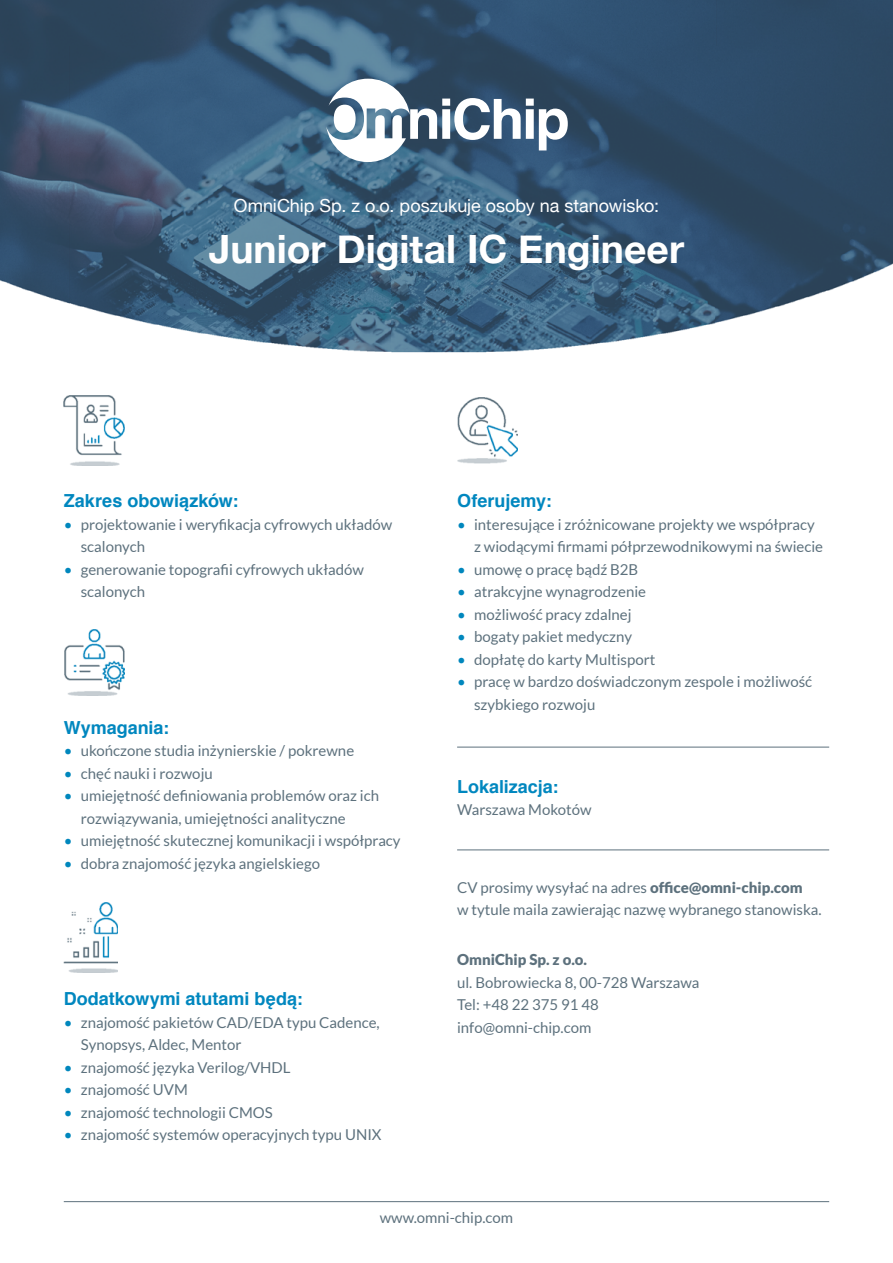
<style>
.page{position:relative;width:893px;height:1263px;background:#fff}
.page>*{position:absolute;margin:0;border:0;box-sizing:border-box;transform-origin:0 0}
.t1{font:700 39px "Helvetica Neue";color:#fff}
.t2{font:700 18px "Helvetica";color:#0087bf}
.t3{font:18px "Helvetica Neue";color:#fff}
.t4{font:15px/22.5px "Lato";color:#5d717d}
.t5{font:900 15px "Lato";color:#5d717d}
.s1{color:#0087bd}
.s2{font-weight:900}
</style>
<div class="page">
<img style="left:70px;top:0;width:754px;height:353px">
<img style="left:0;top:0;width:70px;height:304px">
<img style="left:824px;top:0;width:69px;height:292px">
<svg style="left:326px;top:79px;width:242px;height:83px"></svg>
<img style="left:64px;top:395px;width:61px;height:71px">
<img style="left:457px;top:398px;width:61px;height:65px">
<img style="left:65px;top:629px;width:59px;height:67px">
<img style="left:64px;top:902px;width:53px;height:71px">
<hr style="left:64px;top:1201px;width:765px;height:1px;background:#5d717d">
<hr style="left:457px;top:747px;width:372px;height:1px;background:#5d717d">
<hr style="left:457px;top:850px;width:372px;height:1px;background:#5d717d">
<p class="t3" style="left:234px;top:192px;width:427px">OmniChip Sp. z o.o. poszukuje osoby na stanowisko:</p>
<h1 class="t1" style="left:209px;top:219px;width:477px">Junior Digital IC Engineer</h1>
<p class="t2" style="left:64px;top:486px;width:176px">Zakres obowiązków:</p>
<p class="t4" style="left:81px;top:513px;width:313px;text-indent:-17px"><span class="s1">•</span> projektowanie i weryfikacja cyfrowych układów scalonych</p>
<p class="t4" style="left:81px;top:558px;width:285px;text-indent:-17px"><span class="s1">•</span> generowanie topografii cyfrowych układów scalonych</p>
<p class="t2" style="left:64px;top:713px;width:107px">Wymagania:</p>
<p class="t4" style="left:64px;top:739px;width:292px"><span class="s1">•</span> ukończone studia inżynierskie / pokrewne</p>
<p class="t4" style="left:64px;top:762px;width:151px"><span class="s1">•</span> chęć nauki i rozwoju</p>
<p class="t4" style="left:81px;top:784px;width:300px;text-indent:-17px"><span class="s1">•</span> umiejętność definiowania problemów oraz ich rozwiązywania, umiejętności analityczne</p>
<p class="t4" style="left:64px;top:829px;width:338px"><span class="s1">•</span> umiejętność skutecznej komunikacji i współpracy</p>
<p class="t4" style="left:64px;top:852px;width:258px"><span class="s1">•</span> dobra znajomość języka angielskiego</p>
<p class="t2" style="left:64px;top:984px;width:241px">Dodatkowymi atutami będą:</p>
<p class="t4" style="left:81px;top:1011px;width:300px;text-indent:-17px"><span class="s1">•</span> znajomość pakietów CAD/EDA typu Cadence,<br>Synopsys, Aldec, Mentor</p>
<p class="t4" style="left:64px;top:1056px;width:228px"><span class="s1">•</span> znajomość języka Verilog/VHDL</p>
<p class="t4" style="left:64px;top:1078px;width:126px"><span class="s1">•</span> znajomość UVM</p>
<p class="t4" style="left:64px;top:1101px;width:210px"><span class="s1">•</span> znajomość technologii CMOS</p>
<p class="t4" style="left:64px;top:1123px;width:319px"><span class="s1">•</span> znajomość systemów operacyjnych typu UNIX</p>
<p class="t2" style="left:457px;top:486px;width:96px">Oferujemy:</p>
<p class="t4" style="left:474px;top:513px;width:350px;text-indent:-17px"><span class="s1">•</span> interesujące i zróżnicowane projekty we współpracy z wiodącymi firmami półprzewodnikowymi na świecie</p>
<p class="t4" style="left:457px;top:558px;width:183px"><span class="s1">•</span> umowę o pracę bądź B2B</p>
<p class="t4" style="left:457px;top:580px;width:190px"><span class="s1">•</span> atrakcyjne wynagrodzenie</p>
<p class="t4" style="left:457px;top:603px;width:176px"><span class="s1">•</span> możliwość pracy zdalnej</p>
<p class="t4" style="left:457px;top:625px;width:176px"><span class="s1">•</span> bogaty pakiet medyczny</p>
<p class="t4" style="left:457px;top:648px;width:200px"><span class="s1">•</span> dopłatę do karty Multisport</p>
<p class="t4" style="left:474px;top:670px;width:340px;text-indent:-17px"><span class="s1">•</span> pracę w bardzo doświadczonym zespole i możliwość szybkiego rozwoju</p>
<p class="t2" style="left:457px;top:772px;width:103px">Lokalizacja:</p>
<p class="t4" style="left:457px;top:798px;width:136px">Warszawa Mokotów</p>
<p class="t4" style="left:457px;top:876px;width:366px">CV prosimy wysyłać na adres <span class="s2">office@omni-chip.com<br></span>w tytule maila zawierając nazwę wybranego stanowiska.</p>
<p class="t5" style="left:457px;top:951px;width:132px">OmniChip Sp. z o.o.</p>
<p class="t4" style="left:457px;top:971px;width:244px">ul. Bobrowiecka 8, 00-728 Warszawa<br>Tel: +48 22 375 91 48 info@omni-chip.com</p>
<p class="t4" style="left:380px;top:1206px;width:135px">www.omni-chip.com</p>
</div>
